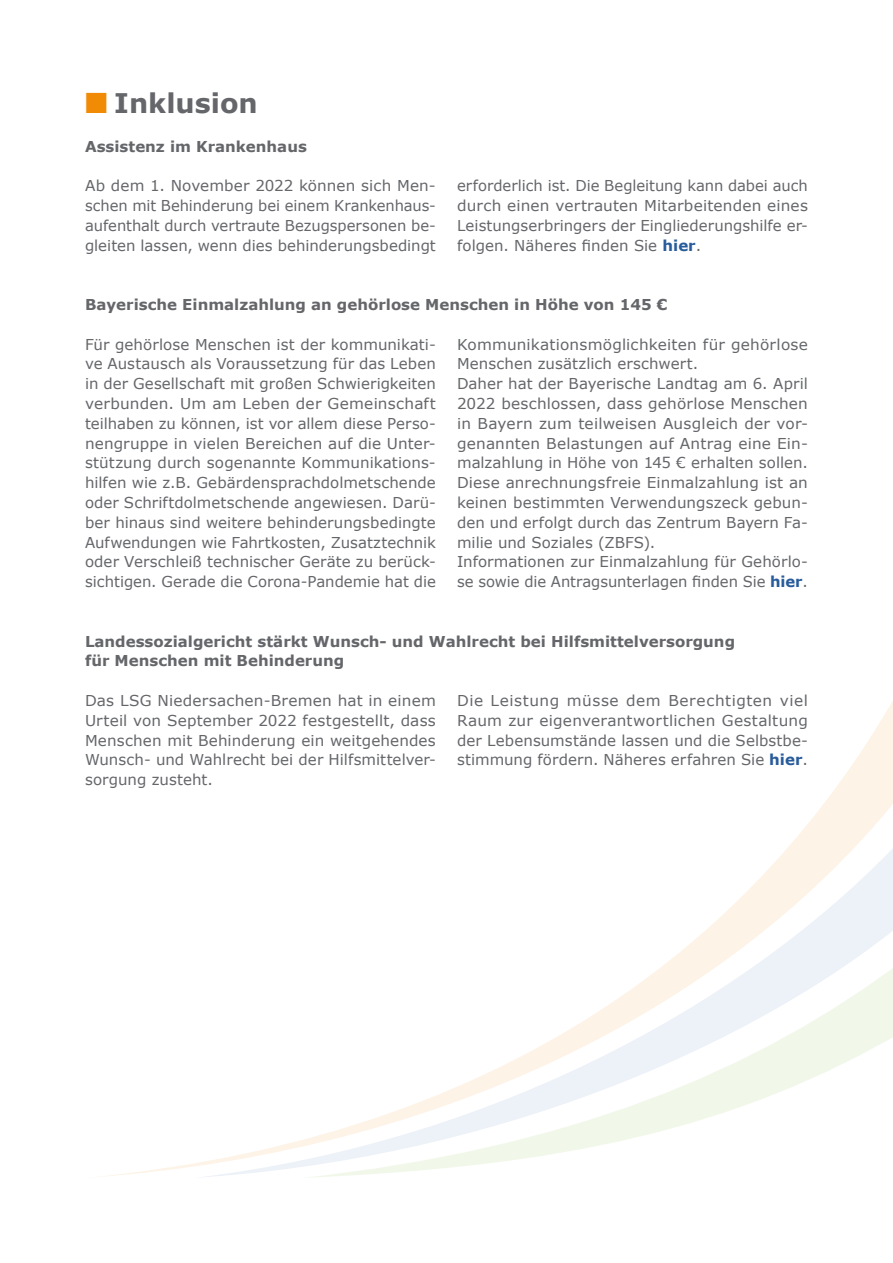
<style>
.page{position:relative;width:893px;height:1263px;background:#fff}
.page>*{position:absolute;margin:0;border:0;box-sizing:border-box;transform-origin:0 0}
.t1{font:700 27px "Verdana";color:#64666a}
.t2{font:15px/19.8px "Verdana";letter-spacing:.005em;color:#64666a;text-align:justify}
.t3{font:700 15px/19.8px "Verdana";color:#64666a}
.s1{font-family:"European Pi Three";font-weight:400;color:#f18a04}
.s2{font-weight:700;color:#275b9b}
</style>
<div class="page">
<svg style="left:101px;top:701px;width:792px;height:477px"></svg>
<h1 class="t1" style="left:85px;top:84px;width:174px"><span class="s1">!</span> Inklusion</h1>
<p class="t3" style="left:85px;top:136px;width:223px">Assistenz im Krankenhaus</p>
<p class="t2" style="left:85px;top:176px;width:352px">Ab dem 1. November 2022 können sich Men&shy;schen mit Behinderung bei einem Krankenhaus&shy;aufenthalt durch vertraute Bezugspersonen be&shy;gleiten lassen, wenn dies behinderungsbedingt</p>
<p class="t2" style="left:457px;top:176px;width:352px">erforderlich ist. Die Begleitung kann dabei auch durch einen vertrauten Mitarbeitenden eines Leistungserbringers der Eingliederungshilfe er&shy;folgen. Näheres finden Sie <span class="s2">hier</span>.</p>
<p class="t3" style="left:85px;top:294px;width:584px">Bayerische Einmalzahlung an gehörlose Menschen in Höhe von 145 €</p>
<p class="t2" style="left:457px;top:334px;width:352px;text-align:left">Kommunikationsmöglichkeiten für gehörlose Menschen zusätzlich erschwert.<br>Daher hat der Bayerische Landtag am 6. April 2022 beschlossen, dass gehörlose Menschen in Bayern zum teilweisen Ausgleich der vor&shy;genannten Belastungen auf Antrag eine Ein&shy;malzahlung in Höhe von 145 € erhalten sollen.<br>Diese anrechnungsfreie Einmalzahlung ist an keinen bestimmten Verwendungszeck gebun&shy;den und erfolgt durch das Zentrum Bayern Fa&shy;milie und Soziales (ZBFS).<br>Informationen zur Einmalzahlung für Gehörlo&shy;se sowie die Antragsunterlagen finden Sie <span class="s2">hier</span>.</p>
<p class="t2" style="left:85px;top:334px;width:352px">Für gehörlose Menschen ist der kommunikati&shy;ve Austausch als Voraussetzung für das Leben in der Gesellschaft mit großen Schwierigkeiten verbunden. Um am Leben der Gemeinschaft teilhaben zu können, ist vor allem diese Perso&shy;nengruppe in vielen Bereichen auf die Unter&shy;stützung durch sogenannte Kommunikations&shy;hilfen wie z.B. Gebärdensprachdolmetschende oder Schriftdolmetschende angewiesen. Darü&shy;ber hinaus sind weitere behinderungsbedingte Aufwendungen wie Fahrtkosten, Zusatztechnik oder Verschleiß technischer Geräte zu berück&shy;sichtigen. Gerade die Corona-Pandemie hat die</p>
<p class="t3" style="left:85px;top:631px;width:652px">Landessozialgericht stärkt Wunsch- und Wahlrecht bei Hilfsmittelversorgung für Menschen mit Behinderung</p>
<p class="t2" style="left:457px;top:690px;width:352px">Die Leistung müsse dem Berechtigten viel Raum zur eigenverantwortlichen Gestaltung der Lebensumstände lassen und die Selbstbe&shy;stimmung fördern. Näheres erfahren Sie <span class="s2">hier</span>.</p>
<p class="t2" style="left:85px;top:690px;width:352px">Das LSG Niedersachen-Bremen hat in einem Urteil von September 2022 festgestellt, dass Menschen mit Behinderung ein weitgehendes Wunsch- und Wahlrecht bei der Hilfsmittelver&shy;sorgung zusteht.</p>
</div>
